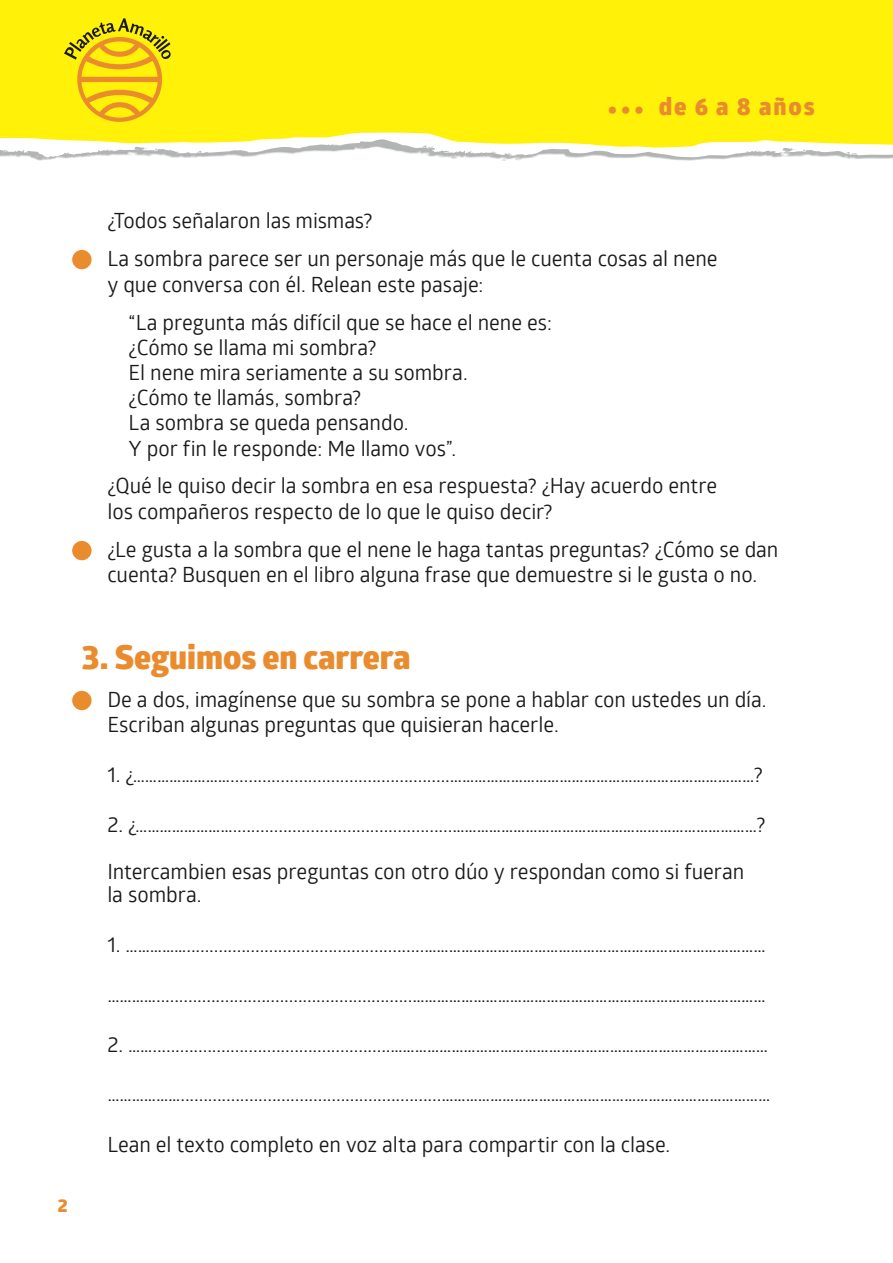
<style>
.page{position:relative;width:893px;height:1263px;background:#fff}
.page>*{position:absolute;margin:0;border:0;box-sizing:border-box;transform-origin:0 0}
.t1{font:800 33px "Glober W01";color:#ea8c2e}
.t2{font:800 24px "Glober W01";letter-spacing:.08em;color:#ea8c2e}
.t3{font:21px/25.2px "Glober W01";letter-spacing:-.005em;color:#1a1a1a}
.t4{font:800 18px "Glober W01";color:#ea8c2e}
.s1{font-size:27px}
</style>
<div class="page">
<svg style="left:0;top:0;width:893px;height:159px;background:#fbed22"></svg>
<div style="left:72px;top:250px;width:20px;height:19px;background:#ea8c2e;border-radius:50%"></div>
<div style="left:72px;top:541px;width:20px;height:19px;background:#ea8c2e;border-radius:50%"></div>
<div style="left:72px;top:691px;width:20px;height:19px;background:#ea8c2e;border-radius:50%"></div>
<p class="t2" style="left:607px;top:92px;width:209px"><span class="s1">•••</span> de 6 a 8 años</p>
<p class="t3" style="left:107px;top:202px;width:612px;line-height:38px">¿Todos señalaron las mismas?<br>La sombra parece ser un personaje más que le cuenta cosas al nene</p>
<p class="t3" style="left:129px;top:265px;width:425px;line-height:38px;text-indent:-21px">y que conversa con él. Relean este pasaje:<br>“La pregunta más difícil que se hace el nene es:</p>
<p class="t3" style="left:129px;top:335px;width:341px">¿Cómo se llama mi sombra?<br>El nene mira seriamente a su sombra. ¿Cómo te llamás, sombra?<br>La sombra se queda pensando.<br>Y por fin le responde: Me llamo vos”.</p>
<p class="t3" style="left:107px;top:474px;width:611px">¿Qué le quiso decir la sombra en esa respuesta? ¿Hay acuerdo entre los compañeros respecto de lo que le quiso decir?</p>
<p class="t3" style="left:107px;top:537px;width:673px">¿Le gusta a la sombra que el nene le haga tantas preguntas? ¿Cómo se dan cuenta? Busquen en el libro alguna frase que demuestre si le gusta o no.</p>
<h1 class="t1" style="left:82px;top:636px;width:330px">3. Seguimos en carrera</h1>
<p class="t3" style="left:107px;top:687px;width:661px">De a dos, imagínense que su sombra se pone a hablar con ustedes un día.<br>Escriban algunas preguntas que quisieran hacerle.</p>
<p class="t3" style="left:107px;top:762px;width:657px">1. ¿……………………................................................…………………………………………………………………?</p>
<p class="t3" style="left:107px;top:812px;width:660px">2. ¿……………………................................................…………………………………………………………………?</p>
<p class="t3" style="left:107px;top:861px;width:639px;line-height:22.2px">Intercambien esas preguntas con otro dúo y respondan como si fueran la sombra.</p>
<p class="t3" style="left:107px;top:932px;width:660px">1. ……………....................................................…………………………………………………………………………</p>
<p class="t3" style="left:107px;top:982px;width:660px">…………........................................................……………………………………………………………………………</p>
<p class="t3" style="left:107px;top:1032px;width:662px">2. ……....................................................…………………………………………………………………………………</p>
<p class="t4" style="left:58px;top:1194px;width:11px">2</p>
<p class="t3" style="left:107px;top:1082px;width:664px">……………….........................................................………………………………………………………………………</p>
<p class="t3" style="left:107px;top:1132px;width:564px">Lean el texto completo en voz alta para compartir con la clase.</p>
</div>
